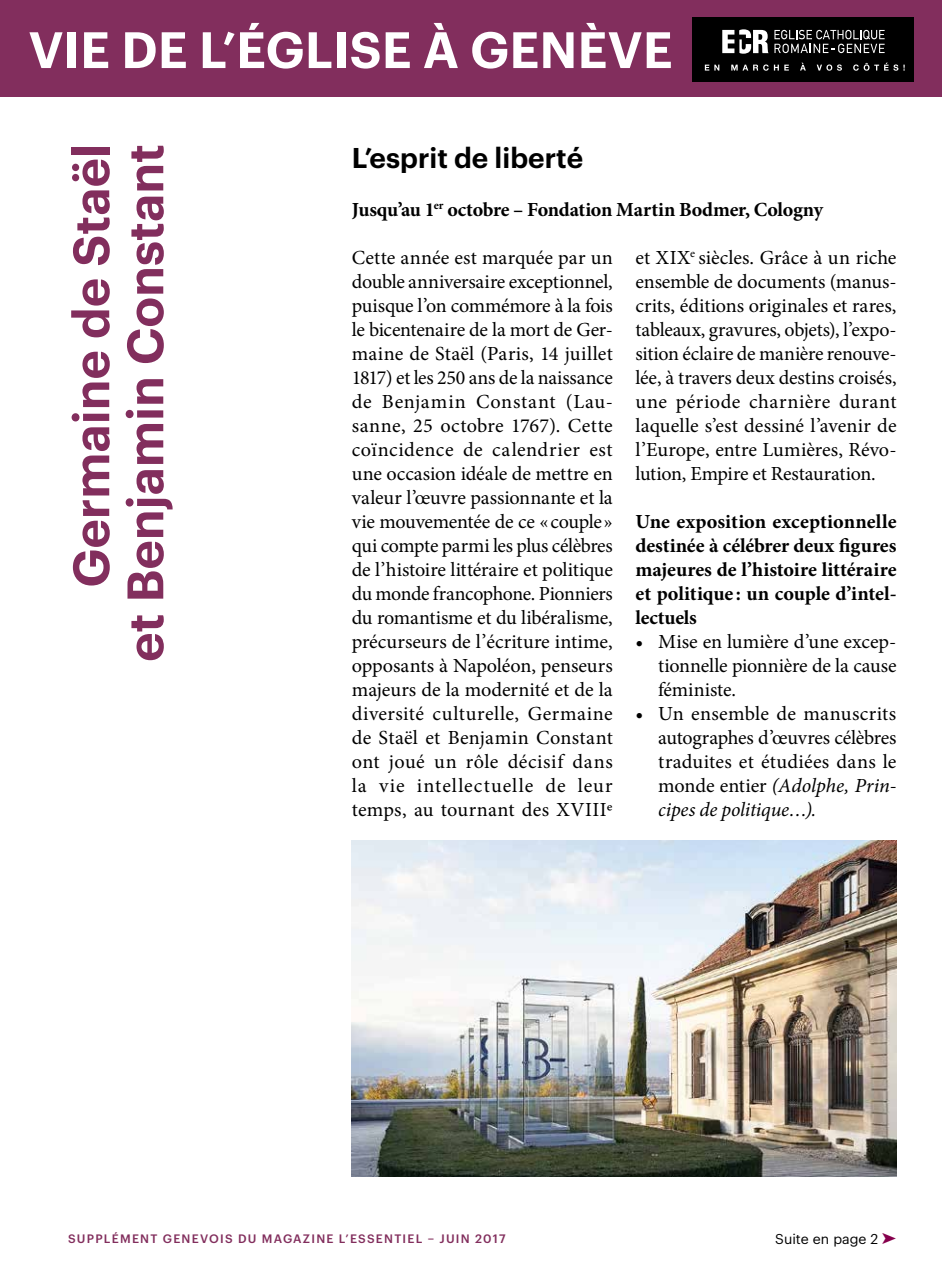
<style>
.page{position:relative;width:942px;height:1276px;background:#fff}
.page>*{position:absolute;margin:0;border:0;box-sizing:border-box;transform-origin:0 0}
.t1{font:600 50px/54px "Graphik";color:#822e5d;text-align:right}
.t2{font:600 50px "Graphik";letter-spacing:.005em;color:#fff}
.t3{font:600 28px "Graphik";color:#000}
.t4{font:20px/24px "Minion Pro";color:#000;text-align:justify}
.t5{font:700 20px/24px "Minion Pro";letter-spacing:-.005em;color:#000;text-align:justify}
.t6{font:14px "Graphik";color:#000}
.t7{font:500 12px "Graphik";letter-spacing:.105em;color:#822e5d}
.s1{font-style:italic}
.s2{color:#86004d}
</style>
<div class="page">
<div style="left:0;top:0;width:941px;height:96px;background:#822e5d"></div>
<div style="left:692px;top:18px;width:221px;height:64px;background:#000"></div>
<svg style="left:774px;top:30px;width:110px;height:23px"></svg>
<svg style="left:722px;top:29px;width:46px;height:25px"></svg>
<svg style="left:704px;top:65px;width:15px;height:6px"></svg>
<svg style="left:731px;top:64px;width:47px;height:7px"></svg>
<svg style="left:784px;top:65px;width:4px;height:6px"></svg>
<svg style="left:800px;top:63px;width:5px;height:8px"></svg>
<svg style="left:816px;top:64px;width:25px;height:7px"></svg>
<svg style="left:853px;top:63px;width:51px;height:8px"></svg>
<img style="left:351px;top:840px;width:545px;height:336px">
<h1 class="t2" style="left:28px;top:12px;width:645px">VIE DE L’ÉGLISE À GENÈVE</h1>
<h1 class="t1" style="left:60px;top:662px;width:519px;rotate:-90deg">Germaine de Staël<br>et Benjamin Constant</h1>
<h2 class="t3" style="left:351px;top:136px;width:233px">L’esprit de liberté</h2>
<p class="t5" style="left:351px;top:197px;width:472px">Jusqu’au 1<sup>er</sup> octobre – Fondation Martin Bodmer, Cologny</p>
<p class="t4" style="left:351px;top:246px;width:262px">Cette année est marquée par un double anniversaire exceptionnel, puisque l’on commémore à la fois le bicentenaire de la mort de Ger&shy;maine de Staël (Paris, 14 juillet 1817) et les 250 ans de la naissance de Benjamin Constant (Lau&shy;sanne, 25 octobre 1767). Cette coïncidence de calendrier est une occasion idéale de mettre en valeur l’œuvre passionnante et la vie mouvementée de ce «couple» qui compte parmi les plus célèbres de l’histoire littéraire et politique du monde francophone. Pionniers du romantisme et du libéralisme, précurseurs de l’écriture intime, opposants à Napoléon, penseurs majeurs de la modernité et de la diversité culturelle, Germaine de Staël et Benjamin Constant ont joué un rôle décisif dans la vie intellectuelle de leur temps, au tournant des XVIIIe</p>
<p class="t4" style="left:635px;top:246px;width:262px">et XIX<sup>e</sup> siècles. Grâce à un riche ensemble de documents (manus&shy;crits, éditions originales et rares, tableaux, gravures, objets), l’expo&shy;sition éclaire de manière renouve&shy;lée, à travers deux destins croisés, une période charnière durant laquelle s’est dessiné l’avenir de l’Europe, entre Lumières, Révo&shy;lution, Empire et Restauration.</p>
<p class="t5" style="left:635px;top:509px;width:262px">Une exposition exceptionnelle destinée à célébrer deux figures majeures de l’histoire littéraire et politique : un couple d’intel&shy;lectuels</p>
<p class="t4" style="left:658px;top:630px;width:240px;text-indent:-23px">• Mise en lumière d’une excep&shy;tionnelle pionnière de la cause féministe.</p>
<p class="t4" style="left:658px;top:702px;width:240px;text-indent:-23px">• Un ensemble de manuscrits autographes d’œuvres célèbres traduites et étudiées dans le monde entier <span class="s1">(Adolphe, Prin&shy;cipes de politique…).</span></p>
<p class="t7" style="left:68px;top:1229px;width:439px">SUPPLÉMENT GENEVOIS DU MAGAZINE L’ESSENTIEL – JUIN 2017</p>
<p class="t6" style="left:775px;top:1228px;width:123px">Suite en page 2 <span class="s2">➤</span></p>
</div>
